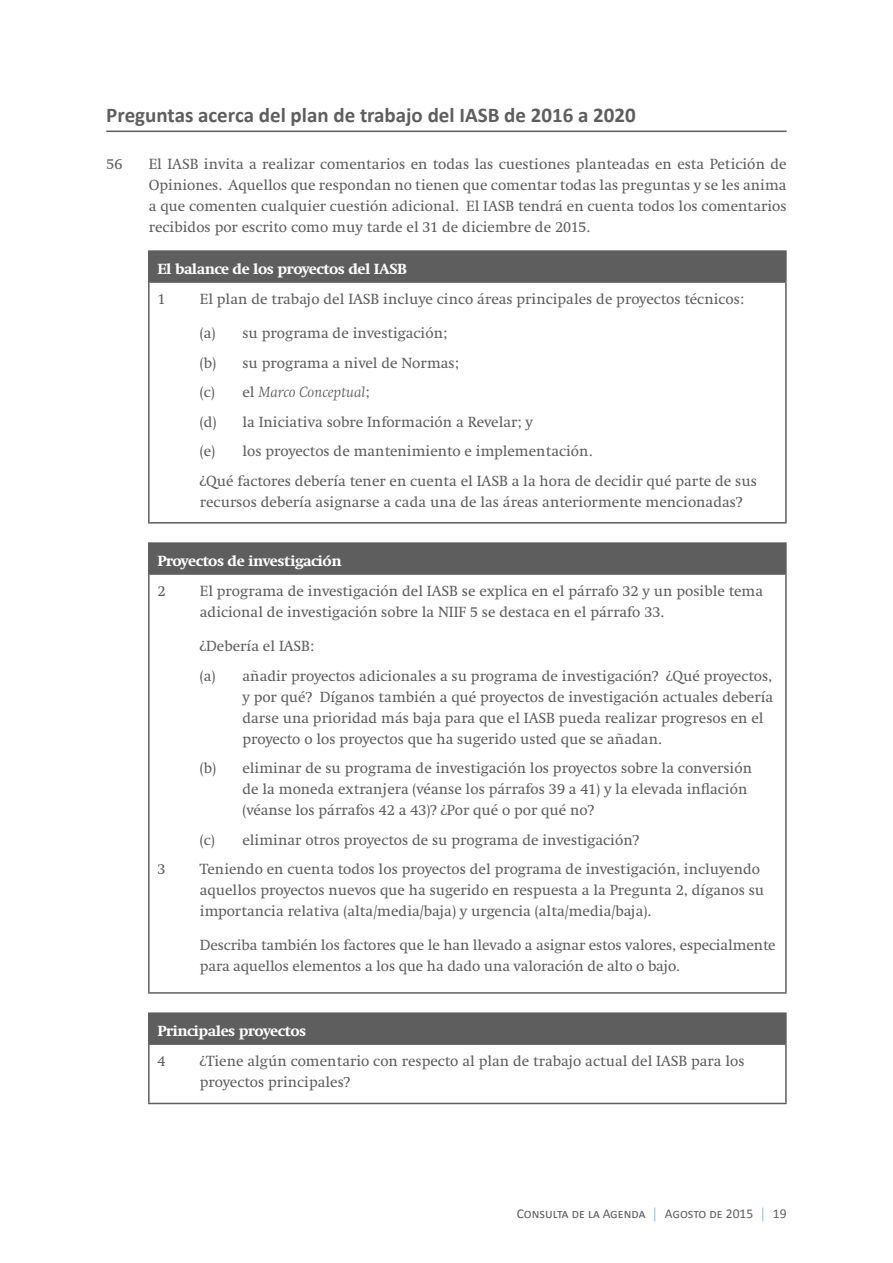
<style>
.page{position:relative;width:893px;height:1263px;background:#fff}
.page>*{position:absolute;margin:0;border:0;box-sizing:border-box;transform-origin:0 0}
.t1{font:700 21px "Calibri";color:#5f5e5e}
.t2{font:15px/21px "Swift LT Pro";color:#5f5e5e}
.t3{font:800 15px "Swift LT Pro";color:#fff}
.t4{font:13.5px "Calibri";color:#5f5e5e}
.s1{font-style:italic}
.s2{font-family:"Swift LT Pro";color:#91b9d3}
</style>
<div class="page">
<hr style="left:106px;top:131px;width:681px;height:1px;background:#5f5e5e">
<div style="left:149px;top:251px;width:637px;height:31px;background:#5f5e5e"></div>
<hr style="left:148px;top:250px;width:639px;height:2px;background:#5f5e5e">
<hr style="left:148px;top:252px;width:2px;height:29px;background:#5f5e5e">
<hr style="left:785px;top:252px;width:2px;height:29px;background:#5f5e5e">
<hr style="left:148px;top:281px;width:639px;height:2px;background:#5f5e5e">
<hr style="left:148px;top:283px;width:2px;height:239px;background:#5f5e5e">
<hr style="left:785px;top:283px;width:2px;height:239px;background:#5f5e5e">
<hr style="left:148px;top:522px;width:639px;height:2px;background:#5f5e5e">
<div style="left:149px;top:543px;width:637px;height:31px;background:#5f5e5e"></div>
<hr style="left:148px;top:542px;width:639px;height:2px;background:#5f5e5e">
<hr style="left:148px;top:544px;width:2px;height:29px;background:#5f5e5e">
<hr style="left:785px;top:544px;width:2px;height:29px;background:#5f5e5e">
<hr style="left:148px;top:573px;width:639px;height:2px;background:#5f5e5e">
<hr style="left:148px;top:575px;width:2px;height:417px;background:#5f5e5e">
<hr style="left:785px;top:575px;width:2px;height:417px;background:#5f5e5e">
<hr style="left:148px;top:992px;width:639px;height:2px;background:#5f5e5e">
<div style="left:149px;top:1013px;width:637px;height:31px;background:#5f5e5e"></div>
<hr style="left:148px;top:1012px;width:639px;height:2px;background:#5f5e5e">
<hr style="left:148px;top:1014px;width:2px;height:29px;background:#5f5e5e">
<hr style="left:785px;top:1014px;width:2px;height:29px;background:#5f5e5e">
<hr style="left:148px;top:1043px;width:639px;height:2px;background:#5f5e5e">
<hr style="left:148px;top:1045px;width:2px;height:58px;background:#5f5e5e">
<hr style="left:785px;top:1045px;width:2px;height:58px;background:#5f5e5e">
<hr style="left:148px;top:1103px;width:639px;height:1px;background:#5f5e5e">
<h1 class="t1" style="left:106px;top:102px;width:531px">Preguntas acerca del plan de trabajo del IASB de 2016 a 2020</h1>
<p class="t2" style="left:106px;top:153px;width:18px">56</p>
<p class="t2" style="left:149px;top:153px;width:639px;text-align:justify">El IASB invita a realizar comentarios en todas las cuestiones planteadas en esta Petición de Opiniones. Aquellos que respondan no tienen que comentar todas las preguntas y se les anima a que comenten cualquier cuestión adicional. El IASB tendrá en cuenta todos los comentarios recibidos por escrito como muy tarde el 31 de diciembre de 2015.</p>
<p class="t3" style="left:157px;top:260px;width:250px">El balance de los proyectos del IASB</p>
<p class="t2" style="left:157px;top:289px;width:10px">1</p>
<p class="t2" style="left:200px;top:289px;width:545px">El plan de trabajo del IASB incluye cinco áreas principales de proyectos técnicos:</p>
<p class="t2" style="left:200px;top:318px;width:558px;line-height:29.5px">(a) su programa de investigación;<br>(b) su programa a nivel de Normas;<br>(c) el <span class="s1">Marco Conceptual</span>;<br>(d) la Iniciativa sobre Información a Revelar; y<br>(e) los proyectos de mantenimiento e implementación.<br>¿Qué factores debería tener en cuenta el IASB a la hora de decidir qué parte de sus</p>
<p class="t2" style="left:200px;top:491px;width:544px">recursos debería asignarse a cada una de las áreas anteriormente mencionadas?</p>
<p class="t3" style="left:157px;top:552px;width:185px">Proyectos de investigación</p>
<p class="t2" style="left:157px;top:581px;width:10px">2</p>
<p class="t2" style="left:200px;top:581px;width:565px">El programa de investigación del IASB se explica en el párrafo 32 y un posible tema adicional de investigación sobre la NIIF 5 se destaca en el párrafo 33.</p>
<p class="t2" style="left:200px;top:631px;width:574px;line-height:29.5px">¿Debería el IASB:<br>(a) añadir proyectos adicionales a su programa de investigación? ¿Qué proyectos,</p>
<p class="t2" style="left:242px;top:686px;width:532px">y por qué? Díganos también a qué proyectos de investigación actuales debería darse una prioridad más baja para que el IASB pueda realizar progresos en el proyecto o los proyectos que ha sugerido usted que se añadan.</p>
<p class="t2" style="left:242px;top:758px;width:511px;text-indent:-43px">(b) eliminar de su programa de investigación los proyectos sobre la conversión de la moneda extranjera (véanse los párrafos 39 a 41) y la elevada inflación (véanse los párrafos 42 a 43)? ¿Por qué o por qué no?</p>
<p class="t2" style="left:200px;top:829px;width:441px">(c) eliminar otros proyectos de su programa de investigación?</p>
<p class="t2" style="left:157px;top:859px;width:10px">3</p>
<p class="t2" style="left:200px;top:859px;width:566px">Teniendo en cuenta todos los proyectos del programa de investigación, incluyendo aquellos proyectos nuevos que ha sugerido en respuesta a la Pregunta 2, díganos su importancia relativa (alta/media/baja) y urgencia (alta/media/baja).</p>
<p class="t2" style="left:200px;top:934px;width:577px">Describa también los factores que le han llevado a asignar estos valores, especialmente para aquellos elementos a los que ha dado una valoración de alto o bajo.</p>
<p class="t3" style="left:157px;top:1022px;width:150px">Principales proyectos</p>
<p class="t2" style="left:157px;top:1051px;width:10px">4</p>
<p class="t2" style="left:200px;top:1051px;width:546px">¿Tiene algún comentario con respecto al plan de trabajo actual del IASB para los proyectos principales?</p>
<p class="t4" style="left:517px;top:1205px;width:271px">Consulta de la Agenda <span class="s2">|</span> Agosto de 2015 <span class="s2">|</span> 19</p>
</div>
